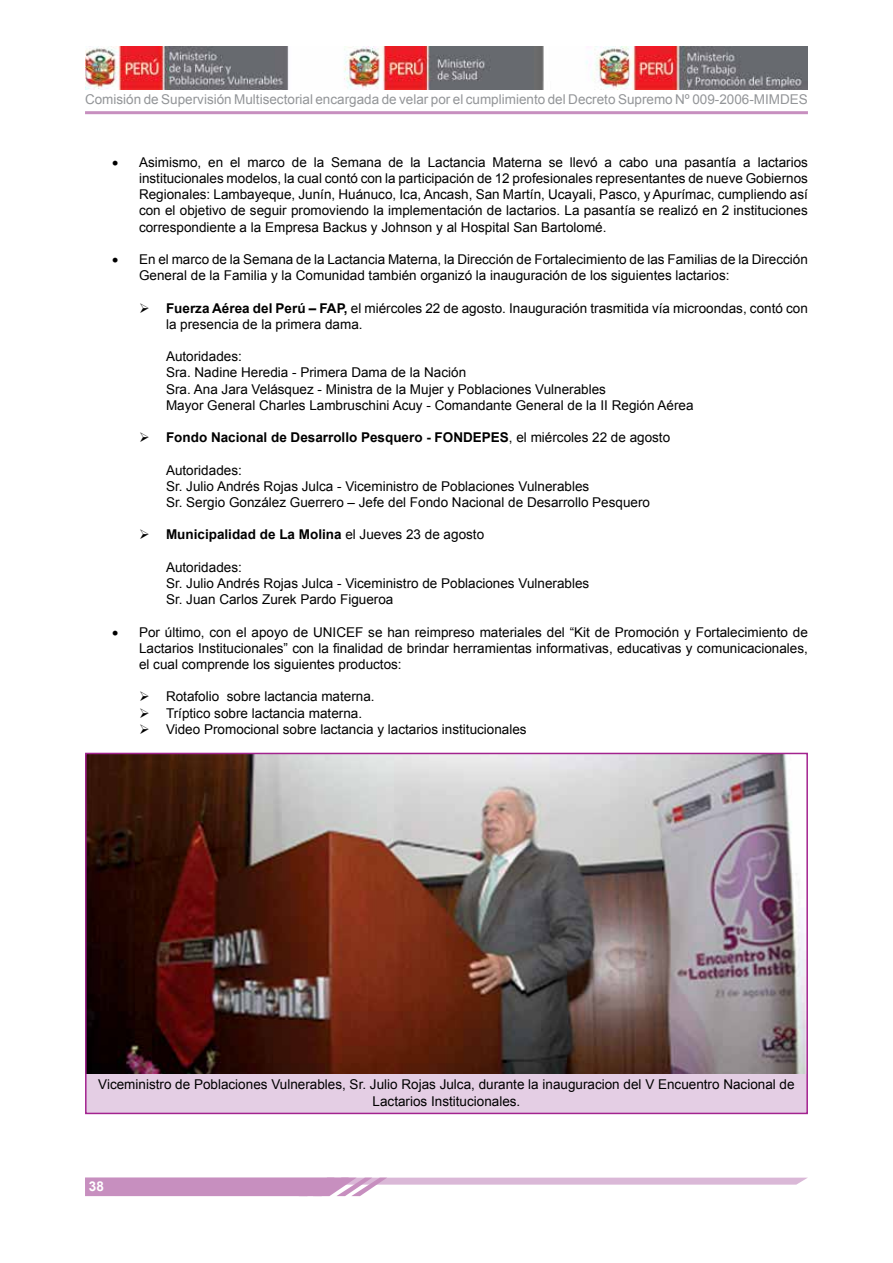
<style>
.page{position:relative;width:893px;height:1263px;background:#fff}
.page>*{position:absolute;margin:0;border:0;box-sizing:border-box;transform-origin:0 0}
.t1{font:13.5px/16.2px "Arial";color:#000}
.t2{font:700 13.5px "Arial";color:#000}
.t3{font:13.5px "Arial";color:#939598}
.t4{font:700 13.5px "Arial";color:#fff}
.s1{font-weight:700}
.s2{font-weight:400}
</style>
<div class="page">
<hr style="left:85px;top:111px;width:723px;height:3px;background:#c78fbf">
<img style="left:85px;top:47px;width:723px;height:43px">
<svg style="left:85px;top:1177px;width:723px;height:19px"></svg>
<div style="left:86px;top:753px;width:721px;height:360px;background:#e4cee4"></div>
<img style="left:88px;top:756px;width:717px;height:317px">
<div style="left:85px;top:753px;width:723px;height:361px;border:2px solid #a3238f"></div>
<p class="t3" style="left:85px;top:91px;width:724px">Comisión de Supervisión Multisectorial encargada de velar por el cumplimiento del Decreto Supremo Nº 009-2006-MIMDES</p>
<p class="t1" style="left:139px;top:154px;width:670px;text-align:justify;text-indent:-27px">• Asimismo, en el marco de la Semana de la Lactancia Materna se llevó a cabo una pasantía a lactarios institucionales modelos, la cual contó con la participación de 12 profesionales representantes de nueve Gobiernos Regionales: Lambayeque, Junín, Huánuco, Ica, Ancash, San Martín, Ucayali, Pasco, y Apurímac, cumpliendo así con el objetivo de seguir promoviendo la implementación de lactarios. La pasantía se realizó en 2 instituciones correspondiente a la Empresa Backus y Johnson y al Hospital San Bartolomé.</p>
<p class="t1" style="left:139px;top:251px;width:670px;text-indent:-27px">• En el marco de la Semana de la Lactancia Materna, la Dirección de Fortalecimiento de las Familias de la Dirección<br>General de la Familia y la Comunidad también organizó la inauguración de los siguientes lactarios:</p>
<p class="t1" style="left:166px;top:300px;width:643px;text-indent:-27px">➢ <span class="s1">Fuerza Aérea del Perú – FAP,</span> el miércoles 22 de agosto. Inauguración trasmitida vía microondas, contó con la presencia de la primera dama.</p>
<p class="t1" style="left:166px;top:348px;width:529px">Autoridades:<br>Sra. Nadine Heredia - Primera Dama de la Nación<br>Sra. Ana Jara Velásquez - Ministra de la Mujer y Poblaciones Vulnerables<br>Mayor General Charles Lambruschini Acuy - Comandante General de la II Región Aérea</p>
<p class="t2" style="left:139px;top:428px;width:533px">➢ Fondo Nacional de Desarrollo Pesquero - FONDEPES<span class="s2">, el miércoles 22 de agosto</span></p>
<p class="t1" style="left:166px;top:462px;width:485px">Autoridades:<br>Sr. Julio Andrés Rojas Julca - Viceministro de Poblaciones Vulnerables<br>Sr. Sergio González Guerrero – Jefe del Fondo Nacional de Desarrollo Pesquero</p>
<p class="t2" style="left:139px;top:526px;width:347px">➢ Municipalidad de La Molina <span class="s2">el Jueves 23 de agosto</span></p>
<p class="t1" style="left:166px;top:559px;width:425px">Autoridades:<br>Sr. Julio Andrés Rojas Julca - Viceministro de Poblaciones Vulnerables<br>Sr. Juan Carlos Zurek Pardo Figueroa</p>
<p class="t1" style="left:139px;top:624px;width:670px;text-align:justify;text-indent:-27px">• Por último, con el apoyo de UNICEF se han reimpreso materiales del “Kit de Promoción y Fortalecimiento de Lactarios Institucionales” con la finalidad de brindar herramientas informativas, educativas y comunicacionales, el cual comprende los siguientes productos:</p>
<p class="t1" style="left:139px;top:689px;width:237px">➢ Rotafolio sobre lactancia materna.</p>
<p class="t1" style="left:139px;top:705px;width:225px">➢ Tríptico sobre lactancia materna.</p>
<p class="t1" style="left:139px;top:721px;width:389px">➢ Video Promocional sobre lactancia y lactarios institucionales</p>
<p class="t1" style="left:98px;top:1077px;width:698px;text-align:center">Viceministro de Poblaciones Vulnerables, Sr. Julio Rojas Julca, durante la inauguracion del V Encuentro Nacional de<br>Lactarios Institucionales.</p>
<p class="t4" style="left:89px;top:1178px;width:17px">38</p>
</div>
